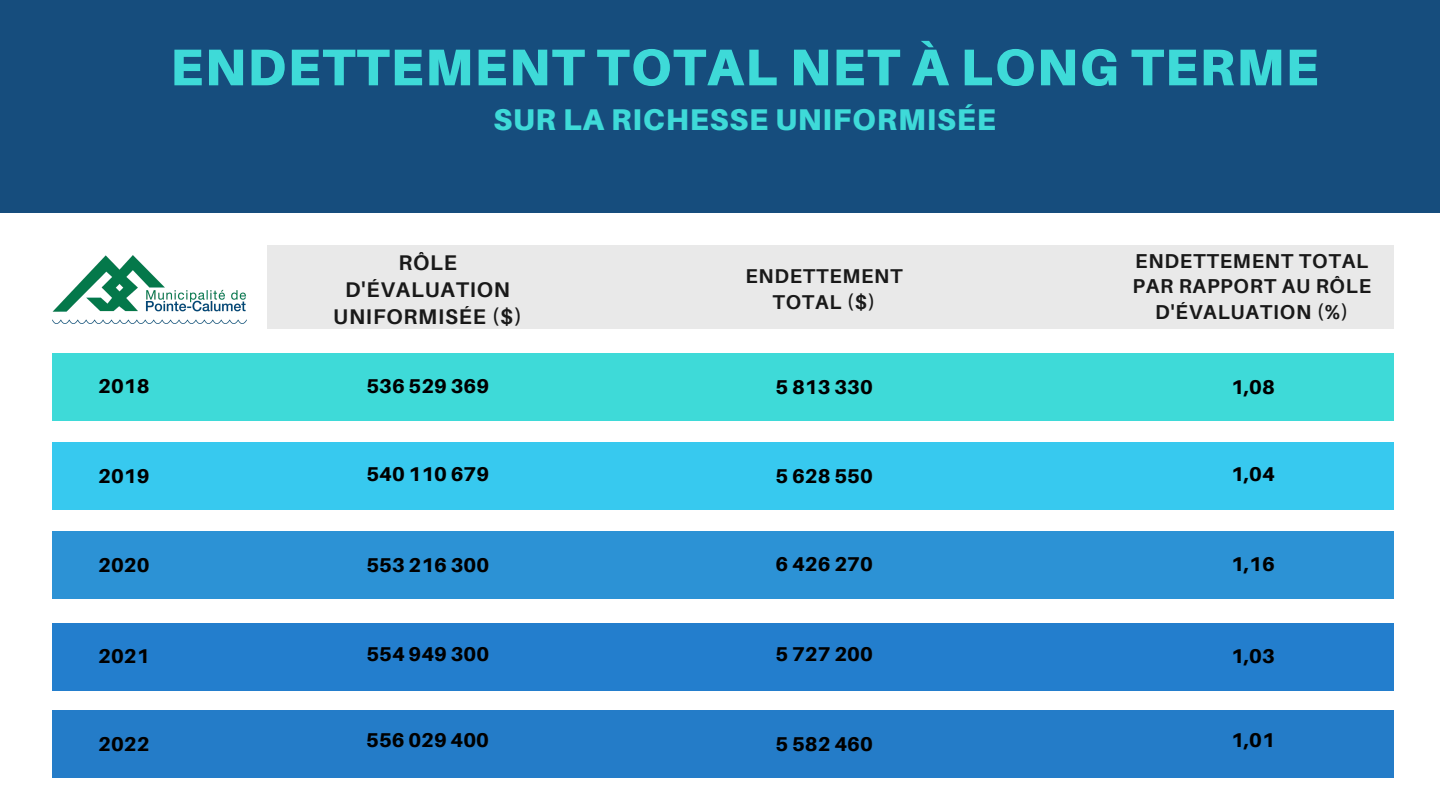
<style>
.page{position:relative;width:1440px;height:810px;background:#fff}
.page>*{position:absolute;margin:0;border:0;box-sizing:border-box;transform-origin:0 0}
.t1{font:900 51.7px "Aileron";letter-spacing:.03em;color:#3edad8}
.t2{font:900 30px "Aileron";letter-spacing:.03em;color:#3edad8}
.t3{font:700 21.2px/27px "Aileron";letter-spacing:.04em;color:#191919;text-align:center}
.t4{font:700 20.1px/25.6px "Aileron";letter-spacing:.04em;color:#191919;text-align:center}
.t5{font:800 20px "Aileron";color:#000}
.t6{font:700 20px/25.5px "Aileron";letter-spacing:.04em;color:#191919;text-align:center}
</style>
<div class="page">
<div style="left:52px;top:246px;width:1342px;height:83px;background:#e9e9e9"></div>
<div style="left:52px;top:353px;width:1342px;height:68px;background:#3edad8"></div>
<div style="left:52px;top:442px;width:1342px;height:68px;background:#37c9ef"></div>
<div style="left:52px;top:531px;width:1342px;height:68px;background:#2c92d5"></div>
<div style="left:0;top:0;width:1440px;height:212px;background:#164d7d"></div>
<div style="left:32px;top:226px;width:235px;height:127px;background:#fff"></div>
<img style="left:52px;top:255px;width:194px;height:69px">
<div style="left:52px;top:623px;width:1342px;height:67px;background:#237ecd"></div>
<div style="left:52px;top:710px;width:1342px;height:68px;background:#247cc8"></div>
<p class="t1" style="left:170px;top:35px;width:1150px">ENDETTEMENT TOTAL NET À LONG TERME</p>
<p class="t2" style="left:494px;top:100px;width:504px">SUR LA RICHESSE UNIFORMISÉE</p>
<p class="t3" style="left:333px;top:249px;width:190px">RÔLE<br>D'ÉVALUATION<br>UNIFORMISÉE ($)</p>
<p class="t6" style="left:745px;top:263px;width:159px">ENDETTEMENT<br>TOTAL ($)</p>
<p class="t4" style="left:1132px;top:247px;width:240px">ENDETTEMENT TOTAL<br>PAR RAPPORT AU RÔLE<br>D'ÉVALUATION (%)</p>
<p class="t5" style="left:98px;top:374px;width:53px">2018</p>
<p class="t5" style="left:366px;top:374px;width:124px">536 529 369</p>
<p class="t5" style="left:776px;top:374px;width:99px">5 813 330</p>
<p class="t5" style="left:1231px;top:374px;width:45px">1,08</p>
<p class="t5" style="left:98px;top:463px;width:53px">2019</p>
<p class="t5" style="left:366px;top:462px;width:124px">540 110 679</p>
<p class="t5" style="left:776px;top:464px;width:99px">5 628 550</p>
<p class="t5" style="left:1231px;top:462px;width:45px">1,04</p>
<p class="t5" style="left:98px;top:552px;width:53px">2020</p>
<p class="t5" style="left:366px;top:552px;width:124px">553 216 300</p>
<p class="t5" style="left:776px;top:552px;width:99px">6 426 270</p>
<p class="t5" style="left:1231px;top:552px;width:45px">1,16</p>
<p class="t5" style="left:98px;top:644px;width:53px">2021</p>
<p class="t5" style="left:366px;top:641px;width:124px">554 949 300</p>
<p class="t5" style="left:776px;top:642px;width:99px">5 727 200</p>
<p class="t5" style="left:1231px;top:644px;width:45px">1,03</p>
<p class="t5" style="left:98px;top:731px;width:53px">2022</p>
<p class="t5" style="left:366px;top:728px;width:124px">556 029 400</p>
<p class="t5" style="left:776px;top:731px;width:99px">5 582 460</p>
<p class="t5" style="left:1231px;top:728px;width:45px">1,01</p>
</div>
